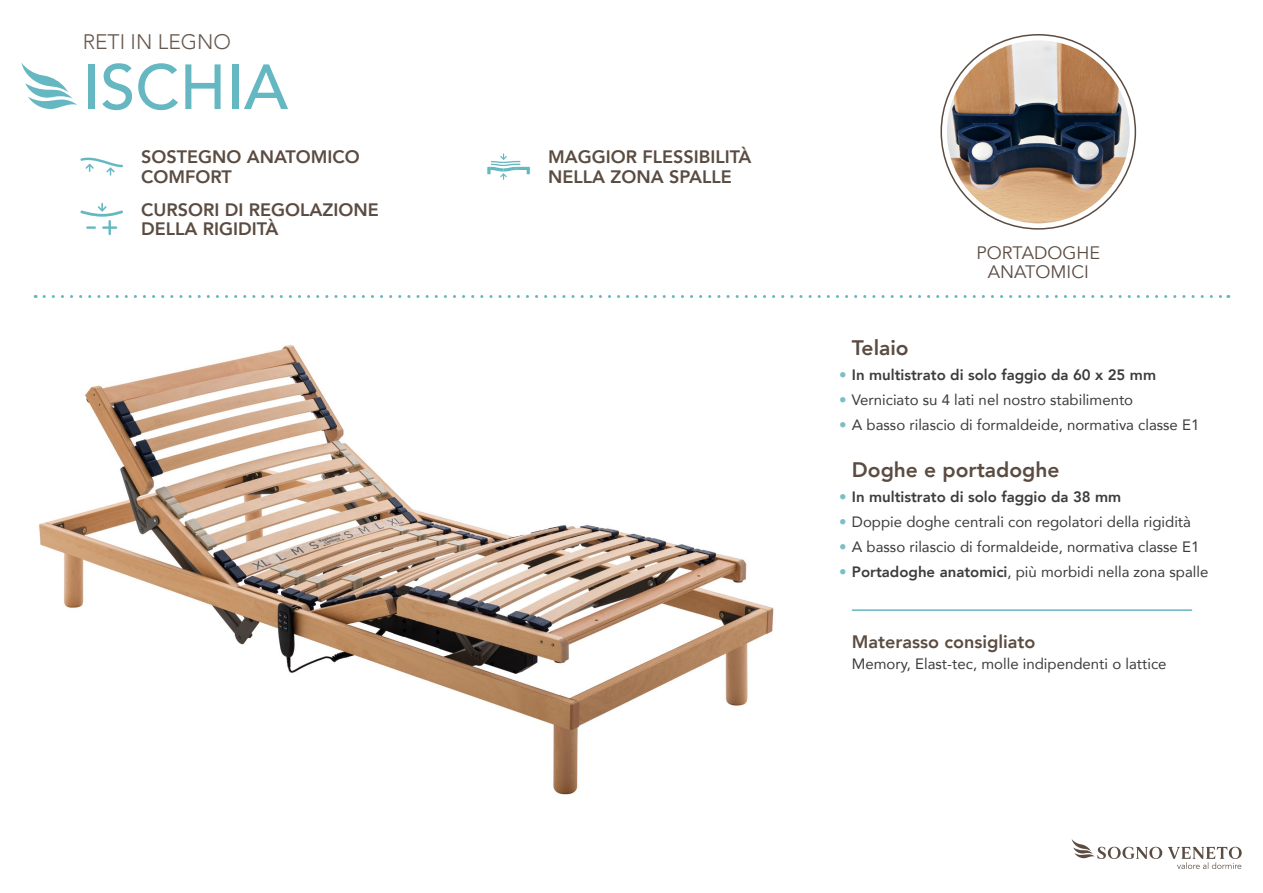
<style>
.page{position:relative;width:1263px;height:893px;background:#fff}
.page>*{position:absolute;margin:0;border:0;box-sizing:border-box;transform-origin:0 0}
.t1{font:500 63px "Avenir";color:#65b7c2}
.t2{font:800 21px "Avenir";color:#5b4c42}
.t3{font:300 21px "Avenir";color:#68594f}
.t4{font:800 18px/19.5px "Avenir";color:#5b4c42}
.t5{font:18px/19.5px "Avenir";color:#5b4c42;text-align:center}
.t6{font:15px "Avenir";color:#3c3c3b}
.t7{font:800 15px "Avenir";color:#3c3c3b}
.s1{color:#7abfc8}
.s2{font-weight:800;color:#7abfc8}
.s3{font-weight:800}
</style>
<div class="page">
<svg style="left:1071px;top:839px;width:91px;height:20px"></svg>
<svg style="left:1168px;top:847px;width:74px;height:22px"></svg>
<svg style="left:21px;top:63px;width:56px;height:46px"></svg>
<svg style="left:44px;top:295px;width:1185px;height:3px"></svg>
<svg style="left:80px;top:158px;width:43px;height:18px"></svg>
<svg style="left:487px;top:153px;width:43px;height:27px"></svg>
<img style="left:947px;top:40px;width:183px;height:183px;border-radius:91px">
<hr style="left:852px;top:609px;width:340px;height:2px;background:#65b7c2">
<img style="left:38px;top:345px;width:736px;height:450px">
<svg style="left:80px;top:203px;width:43px;height:32px"></svg>
<h2 class="t3" style="left:83px;top:30px;width:150px">RETI IN LEGNO</h2>
<h1 class="t1" style="left:83px;top:33px;width:207px">ISCHIA</h1>
<p class="t4" style="left:141px;top:146px;width:220px">SOSTEGNO ANATOMICO<br>COMFORT</p>
<p class="t4" style="left:548px;top:146px;width:205px">MAGGIOR FLESSIBILITÀ<br>NELLA ZONA SPALLE</p>
<p class="t4" style="left:141px;top:198px;width:239px">CURSORI DI REGOLAZIONE<br>DELLA RIGIDITÀ</p>
<p class="t5" style="left:976px;top:243px;width:125px">PORTADOGHE<br>ANATOMICI</p>
<h2 class="t2" style="left:852px;top:329px;width:58px">Telaio</h2>
<p class="t7" style="left:839px;top:361px;width:318px"><span class="s1">•</span> In multistrato di solo faggio da 60 x 25 mm</p>
<p class="t6" style="left:839px;top:388px;width:296px"><span class="s2">•</span> Verniciato su 4 lati nel nostro stabilimento</p>
<p class="t6" style="left:839px;top:413px;width:362px"><span class="s2">•</span> A basso rilascio di formaldeide, normativa classe E1</p>
<h2 class="t2" style="left:852px;top:450px;width:209px">Doghe e portadoghe</h2>
<p class="t7" style="left:839px;top:483px;width:284px"><span class="s1">•</span> In multistrato di solo faggio da 38 mm</p>
<p class="t6" style="left:839px;top:510px;width:353px"><span class="s2">•</span> Doppie doghe centrali con regolatori della rigidità</p>
<p class="t6" style="left:839px;top:535px;width:362px"><span class="s2">•</span> A basso rilascio di formaldeide, normativa classe E1</p>
<p class="t6" style="left:839px;top:560px;width:371px"><span class="s2">•</span> <span class="s3">Portadoghe anatomici</span>, più morbidi nella zona spalle</p>
<p class="t4" style="left:852px;top:631px;width:185px">Materasso consigliato</p>
<p class="t6" style="left:852px;top:652px;width:316px">Memory, Elast-tec, molle indipendenti o lattice</p>
</div>
